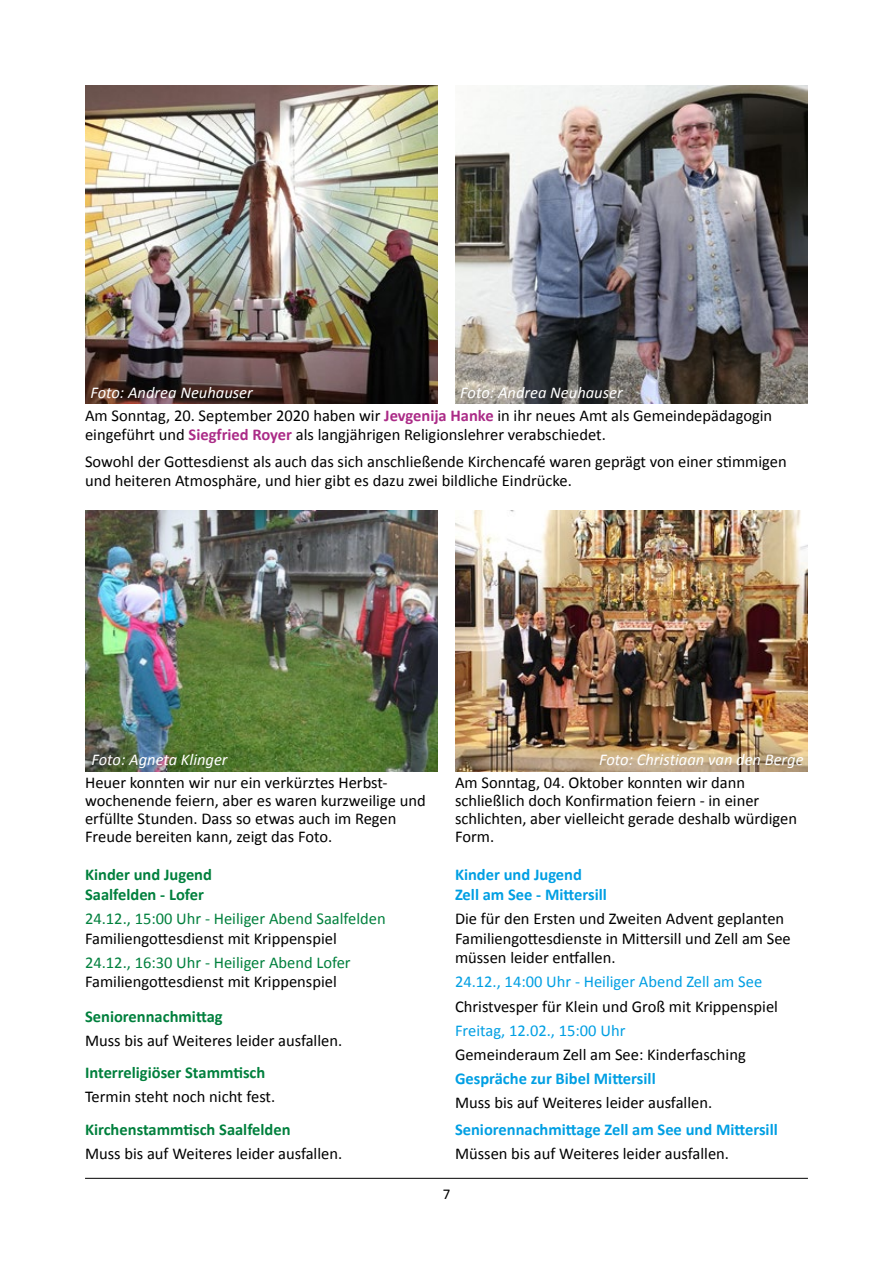
<style>
.page{position:relative;width:893px;height:1263px;background:#fff}
.page>*{position:absolute;margin:0;border:0;box-sizing:border-box;transform-origin:0 0}
.t1{font:16.5px/18px "Calibri";color:#000}
.t2{font:700 16.5px/19.8px "Calibri";color:#009fe3}
.t3{font:700 16.5px/19.8px "Calibri";color:#00803d}
.t4{font:italic 16.5px "Calibri";color:#fff}
.t5{font:16.5px "Calibri";color:#00803d}
.t6{font:16.5px "Calibri";color:#009fe3}
.t7{font:15px "Calibri";color:#000}
.s1{font-weight:700;color:#ab2b87}
</style>
<div class="page">
<hr style="left:85px;top:1178px;width:723px;height:1px;background:#000">
<img style="left:85px;top:510px;width:353px;height:261px">
<img style="left:455px;top:510px;width:353px;height:261px">
<img style="left:455px;top:85px;width:353px;height:319px">
<img style="left:85px;top:85px;width:353px;height:319px">
<p class="t4" style="left:90px;top:383px;width:164px">Foto: Andrea Neuhauser</p>
<p class="t4" style="left:460px;top:383px;width:164px">Foto: Andrea Neuhauser</p>
<p class="t1" style="left:85px;top:404px;width:689px;line-height:19.8px">Am Sonntag, 20. September 2020 haben wir <span class="s1">Jevgenija Hanke</span> in ihr neues Amt als Gemeindepädagogin eingeführt und <span class="s1">Siegfried Royer</span> als langjährigen Religionslehrer verabschiedet.</p>
<p class="t1" style="left:85px;top:450px;width:703px;line-height:19.8px">Sowohl der Gottesdienst als auch das sich anschließende Kirchencafé waren geprägt von einer stimmigen und heiteren Atmosphäre, und hier gibt es dazu zwei bildliche Eindrücke.</p>
<p class="t4" style="left:91px;top:749px;width:138px">Foto: Agneta Klinger</p>
<p class="t4" style="left:599px;top:749px;width:206px">Foto: Christiaan van den Berge</p>
<p class="t1" style="left:85px;top:773px;width:342px">Heuer konnten wir nur ein verkürztes Herbst&shy;wochenende feiern, aber es waren kurzweilige und erfüllte Stunden. Dass so etwas auch im Regen Freude bereiten kann, zeigt das Foto.</p>
<p class="t1" style="left:455px;top:773px;width:344px">Am Sonntag, 04. Oktober konnten wir dann schließlich doch Konfirmation feiern - in einer schlichten, aber vielleicht gerade deshalb würdigen Form.</p>
<p class="t3" style="left:85px;top:864px;width:128px">Kinder und Jugend<br>Saalfelden - Lofer</p>
<p class="t5" style="left:85px;top:908px;width:302px">24.12., 15:00 Uhr - Heiliger Abend Saalfelden</p>
<p class="t1" style="left:85px;top:928px;width:253px">Familiengottesdienst mit Krippenspiel</p>
<p class="t5" style="left:85px;top:952px;width:267px">24.12., 16:30 Uhr - Heiliger Abend Lofer</p>
<p class="t1" style="left:85px;top:972px;width:253px">Familiengottesdienst mit Krippenspiel</p>
<p class="t3" style="left:85px;top:1006px;width:139px">Seniorennachmittag</p>
<p class="t1" style="left:85px;top:1031px;width:259px">Muss bis auf Weiteres leider ausfallen.</p>
<p class="t3" style="left:85px;top:1061px;width:182px">Interreligiöser Stammtisch</p>
<p class="t1" style="left:85px;top:1086px;width:192px">Termin steht noch nicht fest.</p>
<p class="t3" style="left:85px;top:1119px;width:207px">Kirchenstammtisch Saalfelden</p>
<p class="t1" style="left:85px;top:1144px;width:259px">Muss bis auf Weiteres leider ausfallen.</p>
<p class="t2" style="left:455px;top:864px;width:153px">Kinder und Jugend<br>Zell am See - Mittersill</p>
<p class="t1" style="left:455px;top:908px;width:337px;line-height:19.8px">Die für den Ersten und Zweiten Advent geplanten<br>Familiengottesdienste in Mittersill und Zell am See müssen leider entfallen.</p>
<p class="t6" style="left:455px;top:972px;width:309px">24.12., 14:00 Uhr - Heiliger Abend Zell am See</p>
<p class="t1" style="left:455px;top:996px;width:324px">Christvesper für Klein und Groß mit Krippenspiel</p>
<p class="t6" style="left:455px;top:1020px;width:172px">Freitag, 12.02., 15:00 Uhr</p>
<p class="t1" style="left:455px;top:1044px;width:292px">Gemeinderaum Zell am See: Kinderfasching</p>
<p class="t2" style="left:455px;top:1068px;width:202px">Gespräche zur Bibel Mittersill</p>
<p class="t1" style="left:455px;top:1093px;width:259px">Muss bis auf Weiteres leider ausfallen.</p>
<p class="t2" style="left:455px;top:1119px;width:324px">Seniorennachmittage Zell am See und Mittersill</p>
<p class="t1" style="left:455px;top:1144px;width:276px">Müssen bis auf Weiteres leider ausfallen.</p>
<p class="t7" style="left:443px;top:1185px;width:9px">7</p>
</div>
